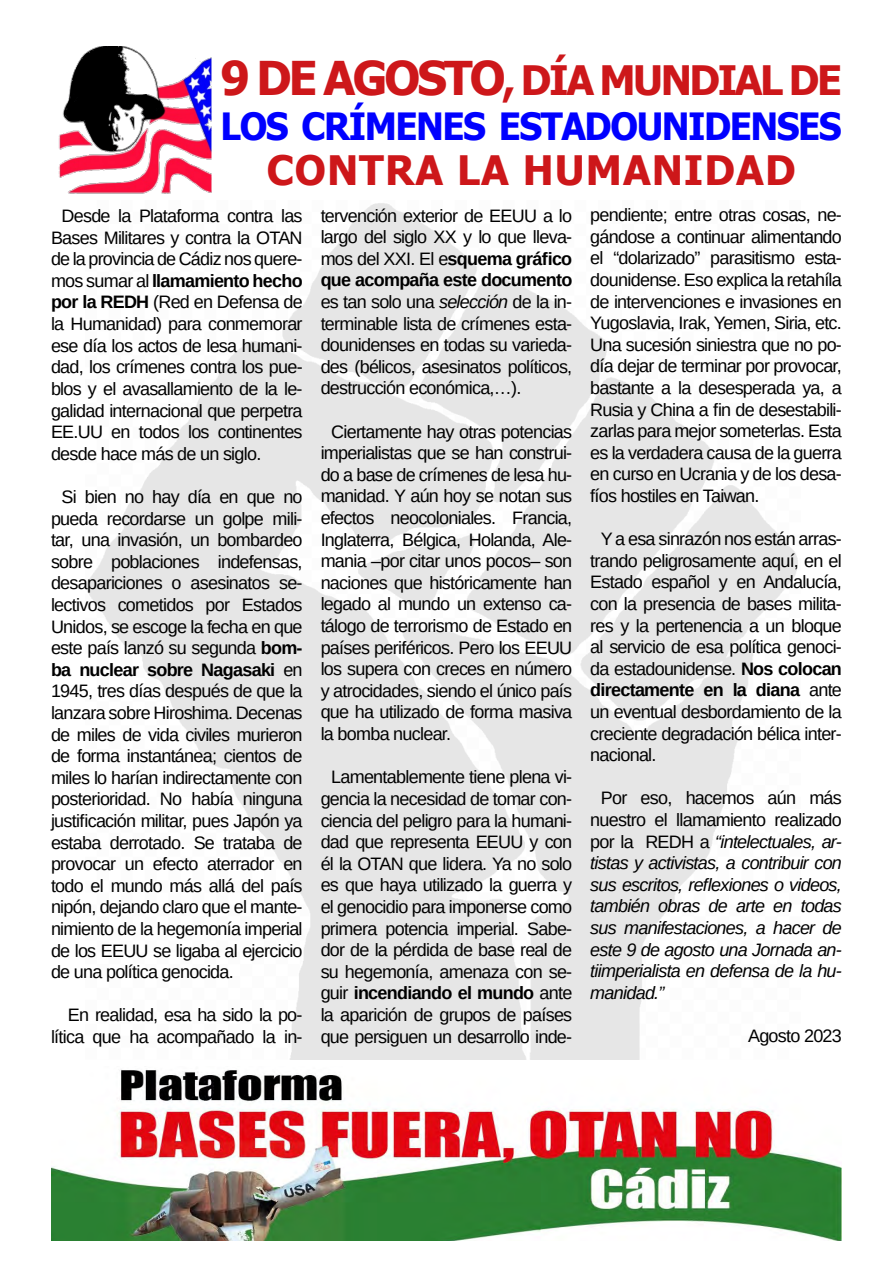
<style>
.page{position:relative;width:893px;height:1263px;background:#fff}
.page>*{position:absolute;margin:0;border:0;box-sizing:border-box;transform-origin:0 0}
.t1{font:700 40.5px "Tahoma";letter-spacing:-.06em;color:#cd171a}
.t2{font:700 40.5px "Tahoma";letter-spacing:.025em;color:#cd171a}
.t3{font:700 37.5px "Tahoma";letter-spacing:-.04em;color:#00f;scale:.96 1}
.t4{font:18px/21.6px "Liberation Sans";letter-spacing:-.04em;color:#000;text-align:justify}
.t5{font:italic 18px/21.6px "Liberation Sans";letter-spacing:-.04em;color:#000;text-align:justify}
.s1{font-size:46.5px}
.s2{font-weight:700}
.s3{font-style:normal}
.s4{font-style:italic}
</style>
<div class="page">
<img style="left:58px;top:47px;width:154px;height:147px">
<img style="left:51px;top:1069px;width:791px;height:171px">
<h1 class="t1" style="left:220px;top:51px;width:623px"><span class="s1">9 DE AGOSTO</span>, DÍA MUNDIAL DE</h1>
<h2 class="t3" style="left:220px;top:100px;width:649px">LOS CRÍMENES ESTADOUNIDENSES</h2>
<h1 class="t2" style="left:267px;top:141px;width:530px">CONTRA LA HUMANIDAD</h1>
<p class="t4" style="left:51px;top:205px;width:253px;text-indent:10px">Desde la Plataforma contra las Bases Militares y contra la OTAN de la provincia de Cádiz nos quere&shy;mos sumar al <span class="s2">llamamiento hecho por la REDH</span> (Red en Defensa de la Humanidad) para conmemorar ese día los actos de lesa humani&shy;dad, los crímenes contra los pue&shy;blos y el avasallamiento de la le&shy;galidad internacional que perpetra EE.UU en todos los continentes desde hace más de un siglo.</p>
<p class="t4" style="left:51px;top:486px;width:253px;text-indent:10px">Si bien no hay día en que no pueda recordarse un golpe mili&shy;tar, una invasión, un bombardeo sobre poblaciones indefensas, desapariciones o asesinatos se&shy;lectivos cometidos por Estados Unidos, se escoge la fecha en que este país lanzó su segunda <span class="s2">bom&shy;ba nuclear sobre Nagasaki</span> en 1945, tres días después de que la lanzara sobre Hiroshima. Decenas de miles de vida civiles murieron de forma instantánea; cientos de miles lo harían indirectamente con posterioridad. No había ninguna justificación militar, pues Japón ya estaba derrotado. Se trataba de provocar un efecto aterrador en todo el mundo más allá del país nipón, dejando claro que el mante&shy;nimiento de la hegemonía imperial de los EEUU se ligaba al ejercicio de una política genocida.</p>
<p class="t4" style="left:51px;top:1004px;width:253px;text-align:right">En realidad, esa ha sido la po&shy;lítica que ha acompañado la in-</p>
<p class="t4" style="left:590px;top:204px;width:253px">pendiente; entre otras cosas, ne&shy;gándose a continuar alimentando el “dolarizado” parasitismo esta&shy;dounidense. Eso explica la retahíla de intervenciones e invasiones en Yugoslavia, Irak, Yemen, Siria, etc.<br>Una sucesión siniestra que no po&shy;día dejar de terminar por provocar, bastante a la desesperada ya, a Rusia y China a fin de desestabili&shy;zarlas para mejor someterlas. Esta es la verdadera causa de la guerra en curso en Ucrania y de los desa&shy;fíos hostiles en Taiwan.</p>
<p class="t4" style="left:590px;top:528px;width:253px;text-indent:10px">Y a esa sinrazón nos están arras&shy;trando peligrosamente aquí, en el Estado español y en Andalucía, con la presencia de bases milita&shy;res y la pertenencia a un bloque al servicio de esa política genoci&shy;da estadounidense. <span class="s2">Nos colocan directamente en la diana</span> ante un eventual desbordamiento de la creciente degradación bélica inter&shy;nacional.</p>
<p class="t5" style="left:590px;top:787px;width:253px;text-indent:10px"><span class="s3">Por eso, hacemos aún más nuestro el llamamiento realizado por la REDH a</span> “intelectuales, ar&shy;tistas y activistas, a contribuir con sus escritos, reflexiones o videos, también obras de arte en todas sus manifestaciones, a hacer de este 9 de agosto una Jornada an&shy;tiimperialista en defensa de la hu&shy;manidad.”</p>
<p class="t4" style="left:748px;top:1025px;width:95px">Agosto 2023</p>
<p class="t4" style="left:321px;top:205px;width:253px">tervención exterior de EEUU a lo largo del siglo XX y lo que lleva&shy;mos del XXI. El e<span class="s2">squema gráfico que acompaña este documento </span>es tan solo una <span class="s4">selección</span> de la in&shy;terminable lista de crímenes esta&shy;dounidenses en todas su varieda&shy;des (bélicos, asesinatos políticos, destrucción económica,…).</p>
<p class="t4" style="left:321px;top:421px;width:253px;text-indent:10px">Ciertamente hay otras potencias imperialistas que se han construi&shy;do a base de crímenes de lesa hu&shy;manidad. Y aún hoy se notan sus efectos neocoloniales. Francia, Inglaterra, Bélgica, Holanda, Ale&shy;mania –por citar unos pocos– son naciones que históricamente han legado al mundo un extenso ca&shy;tálogo de terrorismo de Estado en países periféricos. Pero los EEUU los supera con creces en número y atrocidades, siendo el único país que ha utilizado de forma masiva la bomba nuclear.</p>
<p class="t4" style="left:321px;top:766px;width:253px;text-align:center">Lamentablemente tiene plena vi&shy;gencia la necesidad de tomar con&shy;ciencia del peligro para la humani&shy;dad que representa EEUU y con él la OTAN que lidera. Ya no solo es que haya utilizado la guerra y el genocidio para imponerse como primera potencia imperial. Sabe&shy;dor de la pérdida de base real de su hegemonía, amenaza con se&shy;guir <span class="s2">incendiando el mundo</span> ante la aparición de grupos de países que persiguen un desarrollo inde-</p>
</div>
